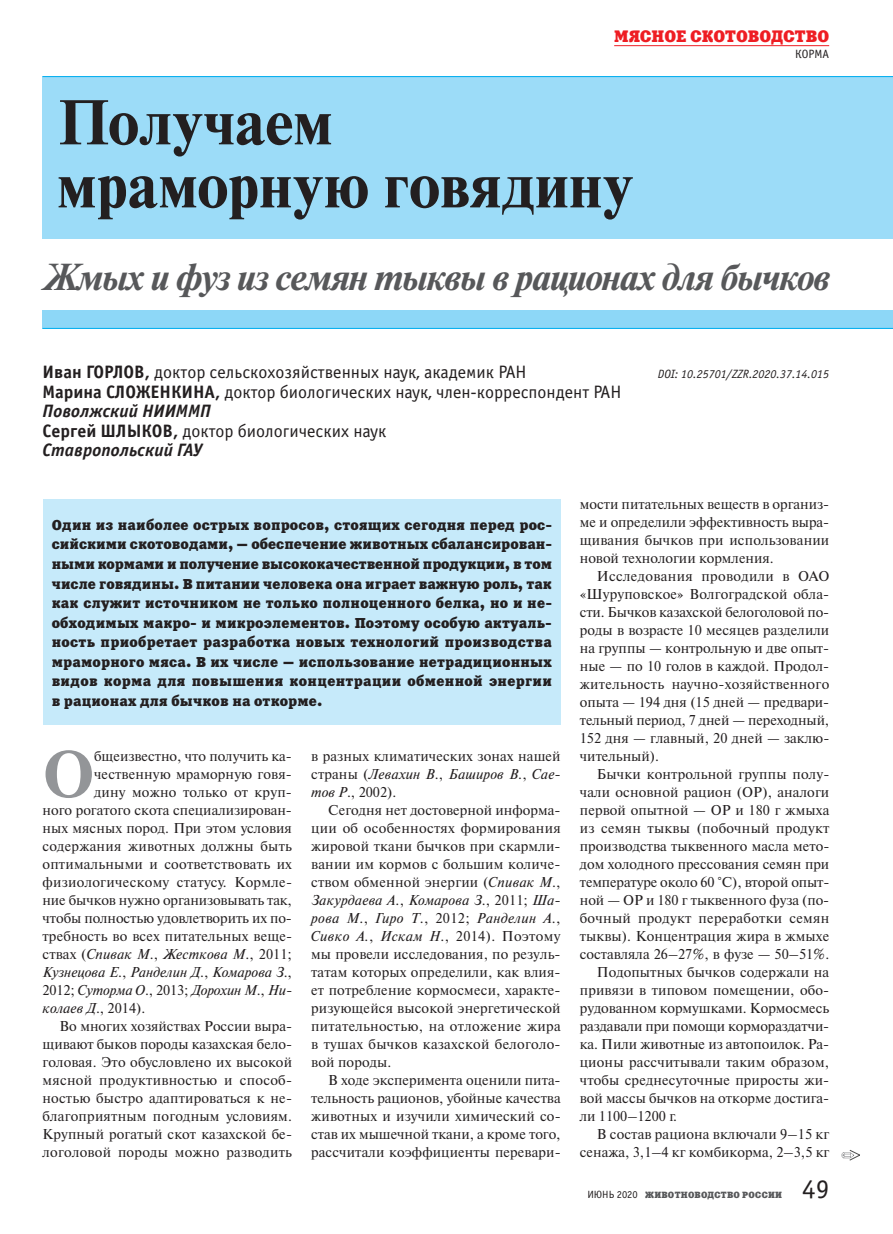
<style>
.page{position:relative;width:893px;height:1234px;background:#fff}
.page>*{position:absolute;margin:0;border:0;box-sizing:border-box;transform-origin:0 0}
.t1{font:700 65.7px "Newton C";color:#939598}
.t2{font:700 63px/63px "Newton C";letter-spacing:.005em;color:#231f20}
.t3{font:italic 700 37.5px "Newton C";letter-spacing:-.03em;color:#57585a}
.t4{font:27px "Officina Sans C";color:#231f20}
.t5{font:18px/19.5px "Officina Sans C";color:#231f20}
.t6{font:16.5px "Xenia C";color:#ee1d23}
.t7{font:14.25px/18px "Newton C";letter-spacing:.005em;color:#231f20;text-align:justify}
.t8{font:14.25px/19.5px "Xenia C";letter-spacing:.01em;color:#231f20;text-align:justify}
.t9{font:italic 14.25px "Newton C";color:#231f20}
.t10{font:italic 12px "Officina Sans C";color:#231f20}
.t11{font:12px "Officina Sans C";color:#231f20}
.t12{font:9px "Xenia C";letter-spacing:.025em;color:#57585a}
.s1{font-weight:700}
.s2{font-weight:700;font-style:italic}
.s3{font-style:normal}
.s4{font-style:italic}
.s5{font-family:"Officina Sans C";font-size:10.5px;color:#231f20}
</style>
<div class="page">
<hr style="left:614px;top:45px;width:215px;height:1px;background:#ee1d23">
<div style="left:43px;top:77px;width:850px;height:162px;background:#9cdcf8"></div>
<div style="left:43px;top:311px;width:850px;height:18px;background:#8dd7f7"></div>
<div style="left:43px;top:499px;width:518px;height:226px;background:#c6eafa"></div>
<hr style="left:43px;top:76px;width:850px;height:1px;background:#00aeef">
<hr style="left:43px;top:328px;width:850px;height:1px;background:#00aeef">
<svg style="left:842px;top:1150px;width:18px;height:10px"></svg>
<p class="t6" style="left:614px;top:26px;width:216px">МЯСНОЕ СКОТОВОДСТВО</p>
<p class="t11" style="left:795px;top:48px;width:36px">КОРМА</p>
<h2 class="t2" style="left:58px;top:91px;width:576px">Получаем мраморную говядину</h2>
<h3 class="t3" style="left:43px;top:256px;width:789px">Жмых и фуз из семян тыквы в рационах для бычков</h3>
<p class="t5" style="left:43px;top:363px;width:581px"><span class="s1">Иван ГОРЛОВ,</span> доктор сельскохозяйственных наук, академик РАН<br><span class="s1">Марина СЛОЖЕНКИНА,</span> доктор биологических наук, член-корреспондент РАН <span class="s2">Поволжский НИИММП<br></span><span class="s1">Сергей ШЛЫКОВ,</span> доктор биологических наук<br><span class="s2">Ставропольский ГАУ</span></p>
<p class="t10" style="left:658px;top:367px;width:173px">DOI: 10.25701/ZZR.2020.37.14.015</p>
<p class="t8" style="left:52px;top:515px;width:502px">Один из наиболее острых вопросов, стоящих сегодня перед рос&shy;сийскими скотоводами, — обеспечение животных сбалансирован&shy;ными кормами и получение высококачественной продукции, в том числе говядины. В питании человека она играет важную роль, так как служит источником не только полноценного белка, но и не&shy;обходимых макро- и микроэлементов. Поэтому особую актуаль&shy;ность приобретает разработка новых технологий производства мраморного мяса. В их числе — использование нетрадиционных видов корма для повышения концентрации обменной энергии в рационах для бычков на откорме.</p>
<h1 class="t1" style="left:43px;top:737px;width:53px">О</h1>
<p class="t7" style="left:94px;top:747px;width:199px">бщеизвестно, что получить ка-</p>
<p class="t7" style="left:94px;top:765px;width:199px">чественную мраморную говя-</p>
<p class="t7" style="left:94px;top:783px;width:199px">дину можно только от круп-</p>
<p class="t7" style="left:43px;top:801px;width:251px">ного рогатого скота специализирован-</p>
<p class="t7" style="left:43px;top:819px;width:251px">ных мясных пород. При этом условия</p>
<p class="t7" style="left:43px;top:837px;width:251px">содержания животных должны быть</p>
<p class="t7" style="left:43px;top:855px;width:251px">оптимальными и соответствовать их</p>
<p class="t7" style="left:43px;top:873px;width:251px">физиологическому статусу. Кормле-</p>
<p class="t7" style="left:43px;top:891px;width:251px">ние бычков нужно организовывать так,</p>
<p class="t7" style="left:43px;top:909px;width:251px">чтобы полностью удовлетворить их по-</p>
<p class="t7" style="left:43px;top:927px;width:251px">требность во всех питательных веще-</p>
<p class="t9" style="left:43px;top:946px;width:251px"><span class="s3">ствах (</span>Спивак М<span class="s3">.,</span> Жесткова М<span class="s3">., 2011;</span></p>
<p class="t9" style="left:43px;top:964px;width:251px">Кузнецова Е<span class="s3">.,</span> Ранделин Д<span class="s3">.,</span> Комарова З<span class="s3">.,</span></p>
<p class="t9" style="left:43px;top:982px;width:251px"><span class="s3">2012;</span> Суторма О<span class="s3">., 2013;</span> Дорохин М<span class="s3">.,</span> Ни-</p>
<p class="t7" style="left:43px;top:999px;width:104px"><span class="s4">колаев Д</span>., 2014).</p>
<p class="t7" style="left:60px;top:1017px;width:234px">Во многих хозяйствах России выра-</p>
<p class="t7" style="left:43px;top:1035px;width:251px">щивают быков породы казахская бело-</p>
<p class="t7" style="left:43px;top:1053px;width:251px">головая. Это обусловлено их высокой</p>
<p class="t7" style="left:43px;top:1071px;width:251px">мясной продуктивностью и способ-</p>
<p class="t7" style="left:43px;top:1089px;width:251px">ностью быстро адаптироваться к не-</p>
<p class="t7" style="left:43px;top:1107px;width:251px">благоприятным погодным условиям.</p>
<p class="t7" style="left:43px;top:1125px;width:251px">Крупный рогатый скот казахской бе-</p>
<p class="t7" style="left:43px;top:1143px;width:251px">логоловой породы можно разводить</p>
<p class="t7" style="left:311px;top:747px;width:251px">в разных климатических зонах нашей страны (<span class="s4">Левахин В</span>., <span class="s4">Баширов В</span>., <span class="s4">Сае&shy;тов Р</span>., 2002).</p>
<p class="t7" style="left:311px;top:801px;width:251px;text-indent:17px">Сегодня нет достоверной информа&shy;ции об особенностях формирования жировой ткани бычков при скармли&shy;вании им кормов с большим количе&shy;ством обменной энергии (<span class="s4">Спивак М</span>., <span class="s4">Закурдаева А</span>., <span class="s4">Комарова З</span>., 2011; <span class="s4">Ша&shy;рова М</span>., <span class="s4">Гиро Т</span>., 2012; <span class="s4">Ранделин А</span>., <span class="s4">Сивко А.</span>, <span class="s4">Искам Н</span>., 2014). Поэтому мы провели исследования, по резуль&shy;татам которых определили, как влия&shy;ет потребление кормосмеси, характе&shy;ризующейся высокой энергетической питательностью, на отложение жира в тушах бычков казахской белоголо&shy;вой породы.</p>
<p class="t7" style="left:311px;top:1071px;width:251px;text-indent:17px">В ходе эксперимента оценили пита&shy;тельность рационов, убойные качества животных и изучили химический со&shy;став их мышечной ткани, а кроме того, рассчитали коэффициенты перевари-</p>
<p class="t7" style="left:580px;top:495px;width:251px">мости питательных веществ в организ&shy;ме и определили эффективность выра&shy;щивания бычков при использовании новой технологии кормления.</p>
<p class="t7" style="left:580px;top:567px;width:251px;text-indent:17px">Исследования проводили в ОАО «Шуруповское» Волгоградской обла&shy;сти. Бычков казахской белоголовой по&shy;роды в возрасте 10 месяцев разделили на группы — контрольную и две опыт&shy;ные — по 10 голов в каждой. Продол&shy;жительность научно-хозяйственного опыта — 194 дня (15 дней — предвари&shy;тельный период, 7 дней — переходный, 152 дня — главный, 20 дней — заклю&shy;чительный).</p>
<p class="t7" style="left:597px;top:765px;width:234px">Бычки контрольной группы полу-</p>
<p class="t7" style="left:580px;top:783px;width:251px">чали основной рацион (ОР), аналоги</p>
<p class="t7" style="left:580px;top:801px;width:251px">первой опытной — ОР и 180 г жмыха</p>
<p class="t7" style="left:580px;top:819px;width:251px">из семян тыквы (побочный продукт</p>
<p class="t7" style="left:580px;top:837px;width:251px">производства тыквенного масла мето-</p>
<p class="t7" style="left:580px;top:855px;width:251px">дом холодного прессования семян при</p>
<p class="t7" style="left:580px;top:873px;width:251px">температуре около 60 °С), второй опыт-</p>
<p class="t7" style="left:580px;top:891px;width:251px">ной — ОР и 180 г тыквенного фуза (по-</p>
<p class="t7" style="left:580px;top:909px;width:251px">бочный продукт переработки семян</p>
<p class="t7" style="left:580px;top:927px;width:251px">тыквы). Концентрация жира в жмыхе</p>
<p class="t7" style="left:580px;top:945px;width:251px">составляла 26–27%, в фузе — 50–51%.</p>
<p class="t7" style="left:597px;top:963px;width:234px">Подопытных бычков содержали на</p>
<p class="t7" style="left:580px;top:981px;width:251px">привязи в типовом помещении, обо-</p>
<p class="t7" style="left:580px;top:999px;width:251px">рудованном кормушками. Кормосмесь</p>
<p class="t7" style="left:580px;top:1017px;width:251px">раздавали при помощи кормораздатчи-</p>
<p class="t7" style="left:580px;top:1035px;width:251px">ка. Пили животные из автопоилок. Ра-</p>
<p class="t7" style="left:580px;top:1053px;width:251px">ционы рассчитывали таким образом,</p>
<p class="t7" style="left:580px;top:1071px;width:251px">чтобы среднесуточные приросты жи-</p>
<p class="t7" style="left:580px;top:1089px;width:251px">вой массы бычков на откорме достига-</p>
<p class="t7" style="left:580px;top:1107px;width:99px">ли 1100–1200 г.</p>
<p class="t7" style="left:597px;top:1125px;width:234px">В состав рациона включали 9–15 кг</p>
<p class="t7" style="left:580px;top:1143px;width:251px">сенажа, 3,1–4 кг комбикорма, 2–3,5 кг</p>
<p class="t12" style="left:587px;top:1188px;width:196px"><span class="s5">ИЮНЬ 2020</span> ЖИВОТНОВОДСТВО РОССИИ</p>
<h3 class="t4" style="left:802px;top:1174px;width:28px">49</h3>
</div>
